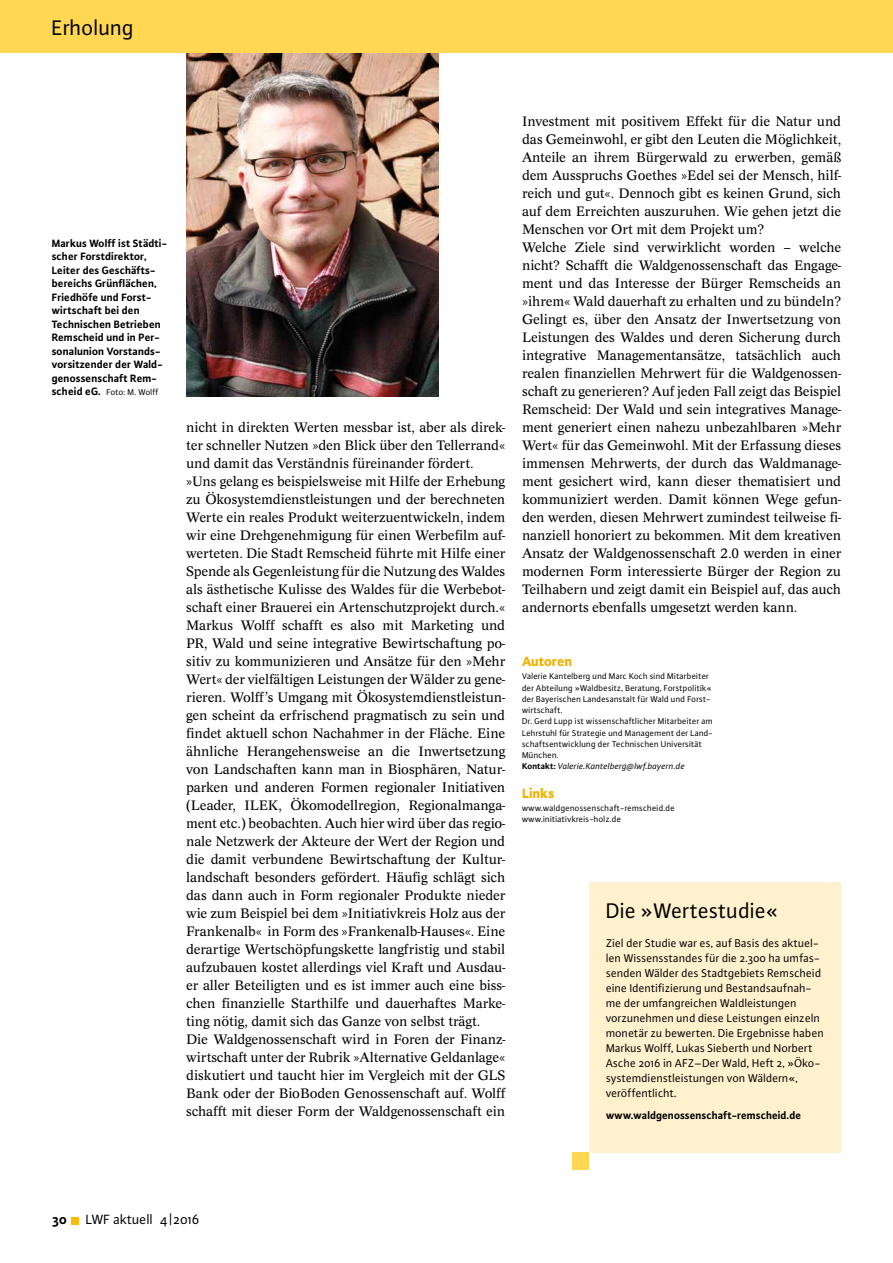
<style>
.page{position:relative;width:893px;height:1263px;background:#fff}
.page>*{position:absolute;margin:0;border:0;box-sizing:border-box;transform-origin:0 0}
.t1{font:22.5px "Plus Sans Pro";letter-spacing:-.005em;color:#000}
.t2{font:14.25px/18px "Concept";letter-spacing:-.01em;color:#000}
.t3{font:14.25px "Plus Sans Pro";letter-spacing:-.005em;color:#000}
.t4{font:800 14.25px "Plus Sans Pro";letter-spacing:-.01em;color:#f1b300}
.t5{font:700 14.25px "Plus Sans Pro";color:#000}
.t6{font:12px/15px "Plus Sans Pro";color:#000}
.t7{font:700 11.25px/13.5px "Plus Sans Pro";color:#000}
.t8{font:9px/11.2px "Plus Sans Pro";letter-spacing:.005em;color:#000}
.s1{font-weight:700;font-size:11.25px}
.s2{font-weight:700}
.s3{font-style:italic}
</style>
<div class="page">
<div style="left:0;top:0;width:893px;height:53px;background:#ffd753"></div>
<div style="left:72px;top:1217px;width:7px;height:7px;background:#fbb900"></div>
<div style="left:572px;top:1152px;width:17px;height:17px;background:#ffd753"></div>
<div style="left:589px;top:882px;width:252px;height:270px;background:#fff1ce"></div>
<img style="left:186px;top:53px;width:252px;height:343px">
<h1 class="t1" style="left:52px;top:12px;width:84px">Erholung</h1>
<p class="t7" style="left:52px;top:236px;width:117px">Markus Wolff ist Städti&shy;scher Forstdirektor,<br>Leiter des Geschäfts&shy;bereichs Grünflächen,<br>Friedhöfe und Forst&shy;wirtschaft bei den<br>Technischen Betrieben<br>Remscheid und in Per&shy;sonalunion Vorstands&shy;vorsitzender der Wald&shy;genossenschaft Rem-</p>
<p class="t8" style="left:52px;top:386px;width:108px"><span class="s1">scheid eG.</span> Foto: M. Wolff</p>
<p class="t2" style="left:186px;top:418px;width:321px">nicht in direkten Werten messbar ist, aber als direk&shy;ter schneller Nutzen »den Blick über den Tellerrand« und damit das Verständnis füreinander fördert. »Uns gelang es beispielsweise mit Hilfe der Erhebung zu Ökosystemdienstleistungen und der berechneten Werte ein reales Produkt weiterzuentwickeln, indem wir eine Drehgenehmigung für einen Werbefilm auf&shy;werteten. Die Stadt Remscheid führte mit Hilfe einer Spende als Gegenleistung für die Nutzung des Waldes als ästhetische Kulisse des Waldes für die Werbebot&shy;schaft einer Brauerei ein Artenschutzprojekt durch.« Markus Wolff schafft es also mit Marketing und PR, Wald und seine integrative Bewirtschaftung po&shy;sitiv zu kommunizieren und Ansätze für den »Mehr Wert« der vielfältigen Leistungen der Wälder zu gene&shy;rieren. Wolff’s Umgang mit Ökosystemdienstleistun&shy;gen scheint da erfrischend pragmatisch zu sein und findet aktuell schon Nachahmer in der Fläche. Eine ähnliche Herangehensweise an die Inwertsetzung von Landschaften kann man in Biosphären, Natur&shy;parken und anderen Formen regionaler Initiativen (Leader, ILEK, Ökomodellregion, Regionalmanga&shy;ment etc.) beobachten. Auch hier wird über das regio&shy;nale Netzwerk der Akteure der Wert der Region und die damit verbundene Bewirtschaftung der Kultur&shy;landschaft besonders gefördert. Häufig schlägt sich das dann auch in Form regionaler Produkte nieder wie zum Beispiel bei dem »Initiativkreis Holz aus der Frankenalb« in Form des »Frankenalb-Hauses«. Eine derartige Wertschöpfungskette langfristig und stabil aufzubauen kostet allerdings viel Kraft und Ausdau&shy;er aller Beteiligten und es ist immer auch eine biss&shy;chen finanzielle Starthilfe und dauerhaftes Marke&shy;ting nötig, damit sich das Ganze von selbst trägt.<br>Die Waldgenossenschaft wird in Foren der Finanz&shy;wirtschaft unter der Rubrik »Alternative Geldanlage« diskutiert und taucht hier im Vergleich mit der GLS Bank oder der BioBoden Genossenschaft auf. Wolff schafft mit dieser Form der Waldgenossenschaft ein</p>
<p class="t2" style="left:522px;top:112px;width:321px">Investment mit positivem Effekt für die Natur und das Gemeinwohl, er gibt den Leuten die Möglichkeit, Anteile an ihrem Bürgerwald zu erwerben, gemäß dem Ausspruchs Goethes »Edel sei der Mensch, hilf&shy;reich und gut«. Dennoch gibt es keinen Grund, sich auf dem Erreichten auszuruhen. Wie gehen jetzt die Menschen vor Ort mit dem Projekt um?<br>Welche Ziele sind verwirklicht worden – welche nicht? Schafft die Waldgenossenschaft das Engage&shy;ment und das Interesse der Bürger Remscheids an »ihrem« Wald dauerhaft zu erhalten und zu bündeln?<br>Gelingt es, über den Ansatz der Inwertsetzung von Leistungen des Waldes und deren Sicherung durch integrative Managementansätze, tatsächlich auch realen finanziellen Mehrwert für die Waldgenossen&shy;schaft zu generieren? Auf jeden Fall zeigt das Beispiel Remscheid: Der Wald und sein integratives Manage&shy;ment generiert einen nahezu unbezahlbaren »Mehr Wert« für das Gemeinwohl. Mit der Erfassung dieses immensen Mehrwerts, der durch das Waldmanage&shy;ment gesichert wird, kann dieser thematisiert und kommuniziert werden. Damit können Wege gefun&shy;den werden, diesen Mehrwert zumindest teilweise fi&shy;nanziell honoriert zu bekommen. Mit dem kreativen Ansatz der Waldgenossenschaft 2.0 werden in einer modernen Form interessierte Bürger der Region zu Teilhabern und zeigt damit ein Beispiel auf, das auch andernorts ebenfalls umgesetzt werden kann.</p>
<p class="t4" style="left:522px;top:650px;width:52px">Autoren</p>
<p class="t8" style="left:522px;top:670px;width:193px">Valerie Kantelberg und Marc Koch sind Mitarbeiter der Abteilung »Waldbesitz, Beratung, Forstpolitik« der Bayerischen Landesanstalt für Wald und Forst&shy;wirtschaft.<br>Dr. Gerd Lupp ist wissenschaftlicher Mitarbeiter am Lehrstuhl für Strategie und Management der Land&shy;schaftsentwicklung der Technischen Universität München.<br><span class="s2">Kontakt:</span> <span class="s3">Valerie.Kantelberg@lwf.bayern.de</span></p>
<p class="t4" style="left:522px;top:782px;width:34px">Links</p>
<p class="t8" style="left:522px;top:802px;width:154px">www.waldgenossenschaft-remscheid.de www.initiativkreis-holz.de</p>
<h1 class="t1" style="left:606px;top:896px;width:174px">Die »Wertestudie«</h1>
<p class="t6" style="left:606px;top:935px;width:219px">Ziel der Studie war es, auf Basis des aktuel&shy;len Wissensstandes für die 2.300 ha umfas&shy;senden Wälder des Stadtgebiets Remscheid eine Identifizierung und Bestandsaufnah&shy;me der umfangreichen Waldleistungen vorzunehmen und diese Leistungen einzeln monetär zu bewerten. Die Ergebnisse haben Markus Wolff, Lukas Sieberth und Norbert Asche 2016 in AFZ–Der Wald, Heft 2, »Öko&shy;systemdienstleistungen von Wäldern«, veröffentlicht.</p>
<p class="t7" style="left:606px;top:1107px;width:197px">www.waldgenossenschaft-remscheid.de</p>
<p class="t5" style="left:52px;top:1209px;width:16px">30</p>
<p class="t3" style="left:86px;top:1210px;width:115px">LWF aktuell 4|2016</p>
</div>
